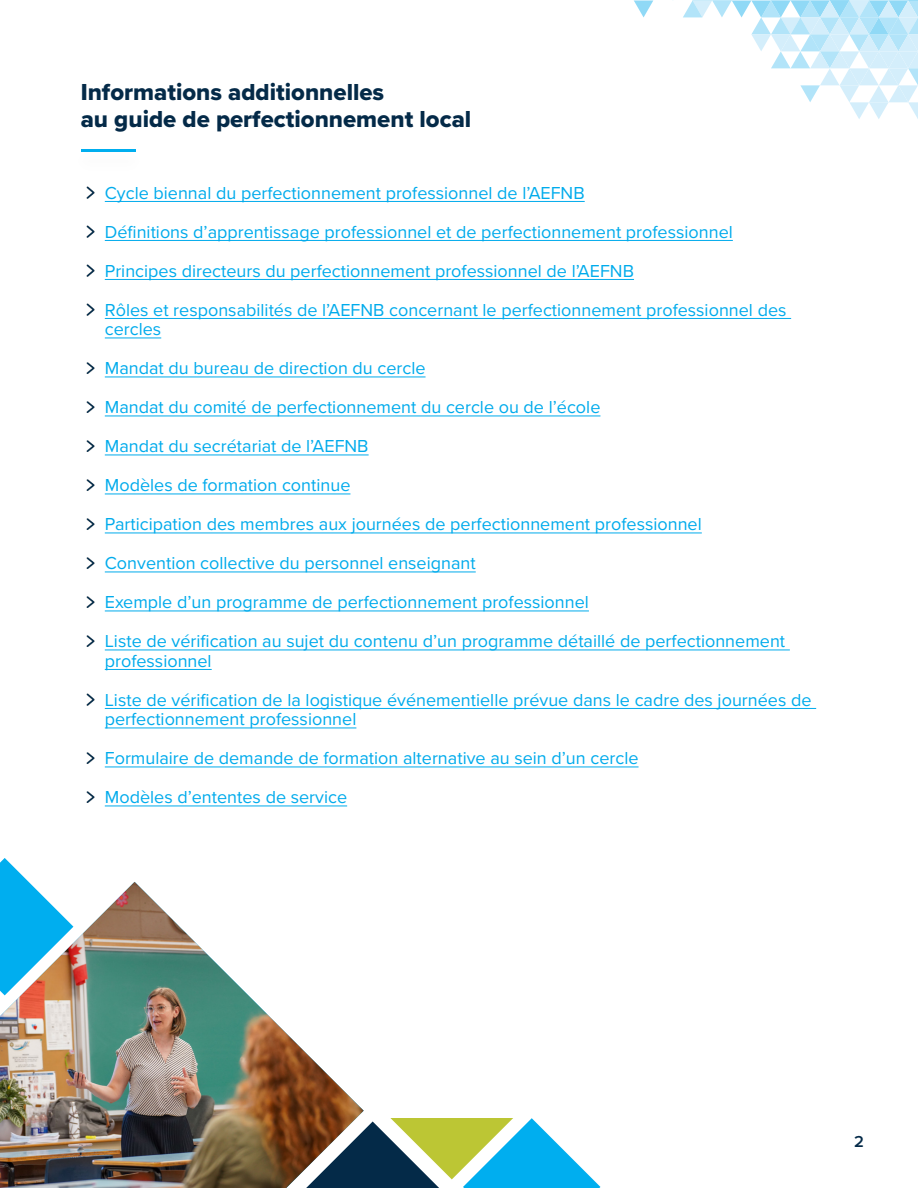
<style>
.page{position:relative;width:918px;height:1188px;background:#fff}
.page>*{position:absolute;margin:0;border:0;box-sizing:border-box;transform-origin:0 0}
.t1{font:24px "Proxima Nova Extrabld";color:#042a48}
.t2{font:18px/19.5px "Proxima Nova";color:#00abec}
.t3{font:600 16.5px "Proxima Nova";color:#042a48}
</style>
<div class="page">
<hr style="left:81px;top:150px;width:55px;height:2px;background:#00aeef">
<svg style="left:633px;top:0;width:20px;height:17px"></svg>
<svg style="left:683px;top:0;width:235px;height:119px"></svg>
<hr style="left:105px;top:201px;width:480px;height:1px;background:#00abec">
<hr style="left:105px;top:240px;width:628px;height:1px;background:#00abec">
<hr style="left:105px;top:279px;width:529px;height:1px;background:#00abec">
<hr style="left:105px;top:318px;width:686px;height:1px;background:#00abec">
<hr style="left:105px;top:337px;width:56px;height:1px;background:#00abec">
<hr style="left:105px;top:376px;width:321px;height:1px;background:#00abec">
<hr style="left:105px;top:415px;width:495px;height:1px;background:#00abec">
<hr style="left:105px;top:454px;width:264px;height:1px;background:#00abec">
<hr style="left:105px;top:493px;width:245px;height:1px;background:#00abec">
<hr style="left:105px;top:532px;width:597px;height:1px;background:#00abec">
<hr style="left:105px;top:571px;width:371px;height:1px;background:#00abec">
<hr style="left:105px;top:610px;width:484px;height:1px;background:#00abec">
<hr style="left:105px;top:649px;width:685px;height:1px;background:#00abec">
<hr style="left:105px;top:669px;width:107px;height:1px;background:#00abec">
<hr style="left:105px;top:708px;width:711px;height:1px;background:#00abec">
<hr style="left:105px;top:727px;width:251px;height:1px;background:#00abec">
<hr style="left:105px;top:766px;width:534px;height:1px;background:#00abec">
<hr style="left:105px;top:805px;width:242px;height:1px;background:#00abec">
<img style="left:86px;top:186px;width:9px;height:13px">
<img style="left:86px;top:225px;width:9px;height:13px">
<img style="left:86px;top:264px;width:9px;height:13px">
<img style="left:86px;top:303px;width:9px;height:13px">
<img style="left:86px;top:362px;width:9px;height:12px">
<img style="left:86px;top:401px;width:9px;height:12px">
<img style="left:86px;top:440px;width:9px;height:12px">
<img style="left:86px;top:479px;width:9px;height:12px">
<img style="left:86px;top:518px;width:9px;height:12px">
<img style="left:86px;top:557px;width:9px;height:12px">
<img style="left:86px;top:596px;width:9px;height:12px">
<img style="left:86px;top:635px;width:9px;height:12px">
<img style="left:86px;top:693px;width:9px;height:13px">
<img style="left:86px;top:752px;width:9px;height:12px">
<img style="left:86px;top:791px;width:9px;height:12px">
<img style="left:0;top:882px;width:306px;height:306px">
<svg style="left:306px;top:1053px;width:294px;height:135px"></svg>
<div style="left:373px;top:1020px;width:176px;height:97px;background:#fff"></div>
<svg style="left:0;top:858px;width:73px;height:137px"></svg>
<p class="t1" style="left:81px;top:74px;width:305px">Informations additionnelles</p>
<p class="t1" style="left:81px;top:101px;width:392px">au guide de perfectionnement local</p>
<p class="t2" style="left:105px;top:182px;width:481px">Cycle biennal du perfectionnement professionnel de l’AEFNB</p>
<p class="t2" style="left:105px;top:221px;width:630px">Définitions d’apprentissage professionnel et de perfectionnement professionnel</p>
<p class="t2" style="left:105px;top:260px;width:531px">Principes directeurs du perfectionnement professionnel de l’AEFNB</p>
<p class="t2" style="left:105px;top:299px;width:683px">Rôles et responsabilités de l’AEFNB concernant le perfectionnement professionnel des cercles</p>
<p class="t2" style="left:105px;top:358px;width:322px">Mandat du bureau de direction du cercle</p>
<p class="t2" style="left:105px;top:397px;width:497px">Mandat du comité de perfectionnement du cercle ou de l’école</p>
<p class="t2" style="left:105px;top:436px;width:265px">Mandat du secrétariat de l’AEFNB</p>
<p class="t2" style="left:105px;top:475px;width:247px">Modèles de formation continue</p>
<p class="t2" style="left:105px;top:514px;width:599px">Participation des membres aux journées de perfectionnement professionnel</p>
<p class="t2" style="left:105px;top:553px;width:372px">Convention collective du personnel enseignant</p>
<p class="t2" style="left:105px;top:592px;width:486px">Exemple d’un programme de perfectionnement professionnel</p>
<p class="t2" style="left:105px;top:631px;width:682px">Liste de vérification au sujet du contenu d’un programme détaillé de perfectionnement professionnel</p>
<p class="t2" style="left:105px;top:689px;width:708px">Liste de vérification de la logistique événementielle prévue dans le cadre des journées de perfectionnement professionnel</p>
<p class="t2" style="left:105px;top:748px;width:535px">Formulaire de demande de formation alternative au sein d’un cercle</p>
<p class="t2" style="left:105px;top:787px;width:244px">Modèles d’ententes de service</p>
<p class="t3" style="left:854px;top:1129px;width:11px">2</p>
</div>
